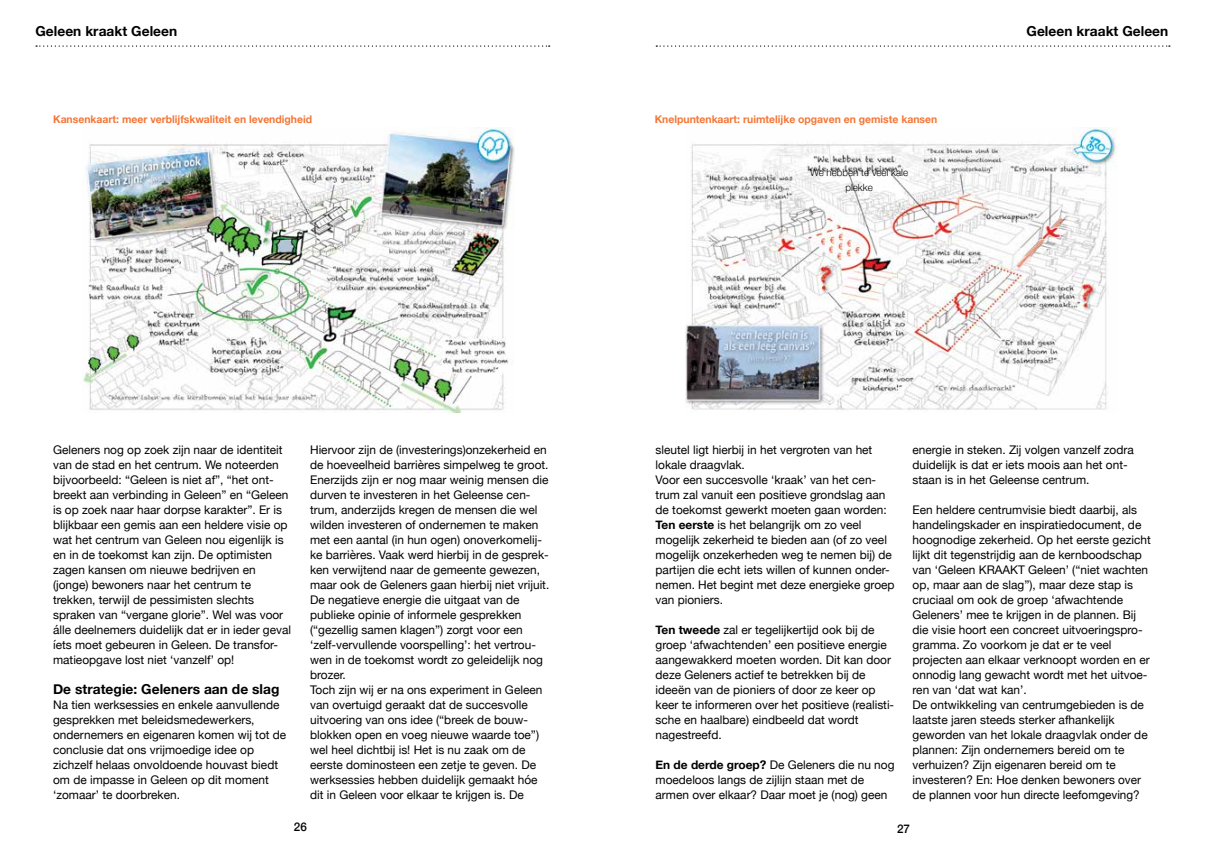
<style>
.page{position:relative;width:1205px;height:851px;background:#fff}
.page>*{position:absolute;margin:0;border:0;box-sizing:border-box;transform-origin:0 0}
.t1{font:700 13.75px "Helvetica Neue";letter-spacing:.005em;color:#000}
.t2{font:11.88px/15px "Helvetica Neue";color:#000}
.t3{font:500 11.88px "Helvetica Neue";color:#000}
.t4{font:700 10.62px "Helvetica Neue";color:#f47636}
.t5{font:300 10px/15px "Helvetica Neue";color:#000;text-align:center}
.s1{font-weight:700}
</style>
<div class="page">
<img style="left:83px;top:128px;width:432px;height:284px">
<img style="left:685px;top:128px;width:431px;height:282px">
<svg style="left:656px;top:45px;width:514px;height:2px"></svg>
<svg style="left:36px;top:45px;width:514px;height:2px"></svg>
<p class="t1" style="left:35px;top:20px;width:143px">Geleen kraakt Geleen</p>
<p class="t1" style="left:1026px;top:20px;width:143px">Geleen kraakt Geleen</p>
<p class="t4" style="left:53px;top:111px;width:260px">Kansenkaart: meer verblijfskwaliteit en levendigheid</p>
<p class="t4" style="left:655px;top:111px;width:284px">Knelpuntenkaart: ruimtelijke opgaven en gemiste kansen</p>
<p class="t5" style="left:810px;top:164px;width:100px">We hebben te veel kale plekke</p>
<p class="t2" style="left:53px;top:442px;width:239px">Geleners nog op zoek zijn naar de identiteit van de stad en het centrum. We noteerden bijvoorbeeld: “Geleen is niet af”, “het ont&shy;breekt aan verbinding in Geleen” en “Geleen is op zoek naar haar dorpse karakter”. Er is blijkbaar een gemis aan een heldere visie op wat het centrum van Geleen nou eigenlijk is en in de toekomst kan zijn. De optimisten zagen kansen om nieuwe bedrijven en (jonge) bewoners naar het centrum te trekken, terwijl de pessimisten slechts spraken van “vergane glorie”. Wel was voor álle deelnemers duidelijk dat er in ieder geval íets moet gebeuren in Geleen. De transfor&shy;matieopgave lost niet ‘vanzelf’ op!</p>
<p class="t1" style="left:53px;top:678px;width:228px">De strategie: Geleners aan de slag</p>
<p class="t2" style="left:53px;top:697px;width:235px">Na tien werksessies en enkele aanvullende gesprekken met beleidsmedewerkers, ondernemers en eigenaren komen wij tot de conclusie dat ons vrijmoedige idee op zichzelf helaas onvoldoende houvast biedt om de impasse in Geleen op dit moment ‘zomaar’ te doorbreken.</p>
<p class="t2" style="left:310px;top:442px;width:241px">Hiervoor zijn de (investerings)onzekerheid en de hoeveelheid barrières simpelweg te groot.<br>Enerzijds zijn er nog maar weinig mensen die durven te investeren in het Geleense cen&shy;trum, anderzijds kregen de mensen die wel wilden investeren of ondernemen te maken met een aantal (in hun ogen) onoverkomelij&shy;ke barrières. Vaak werd hierbij in de gesprek&shy;ken verwijtend naar de gemeente gewezen, maar ook de Geleners gaan hierbij niet vrijuit.<br>De negatieve energie die uitgaat van de publieke opinie of informele gesprekken (“gezellig samen klagen”) zorgt voor een ‘zelf-vervullende voorspelling’: het vertrou&shy;wen in de toekomst wordt zo geleidelijk nog brozer.<br>Toch zijn wij er na ons experiment in Geleen van overtuigd geraakt dat de succesvolle uitvoering van ons idee (“breek de bouw&shy;blokken open en voeg nieuwe waarde toe”) wel heel dichtbij is! Het is nu zaak om de eerste dominosteen een zetje te geven. De werksessies hebben duidelijk gemaakt hóe dit in Geleen voor elkaar te krijgen is. De</p>
<p class="t2" style="left:655px;top:442px;width:240px">sleutel ligt hierbij in het vergroten van het lokale draagvlak.<br>Voor een succesvolle ‘kraak’ van het cen&shy;trum zal vanuit een positieve grondslag aan de toekomst gewerkt moeten gaan worden:<br><span class="s1">Ten eerste</span> is het belangrijk om zo veel mogelijk zekerheid te bieden aan (of zo veel mogelijk onzekerheden weg te nemen bij) de partijen die echt iets willen of kunnen onder&shy;nemen. Het begint met deze energieke groep van pioniers.</p>
<p class="t2" style="left:655px;top:622px;width:240px"><span class="s1">Ten tweede</span> zal er tegelijkertijd ook bij de groep ‘afwachtenden’ een positieve energie aangewakkerd moeten worden. Dit kan door deze Geleners actief te betrekken bij de ideeën van de pioniers of door ze keer op keer te informeren over het positieve (realisti&shy;sche en haalbare) eindbeeld dat wordt nagestreefd.</p>
<p class="t2" style="left:655px;top:757px;width:240px"><span class="s1">En de derde groep?</span> De Geleners die nu nog moedeloos langs de zijlijn staan met de armen over elkaar? Daar moet je (nog) geen</p>
<p class="t2" style="left:912px;top:442px;width:223px">energie in steken. Zij volgen vanzelf zodra duidelijk is dat er iets moois aan het ont&shy;staan is in het Geleense centrum.</p>
<p class="t2" style="left:912px;top:502px;width:240px">Een heldere centrumvisie biedt daarbij, als handelingskader en inspiratiedocument, de hoognodige zekerheid. Op het eerste gezicht lijkt dit tegenstrijdig aan de kernboodschap van ‘Geleen KRAAKT Geleen’ (“niet wachten op, maar aan de slag”), maar deze stap is cruciaal om ook de groep ‘afwachtende Geleners’ mee te krijgen in de plannen. Bij die visie hoort een concreet uitvoeringspro&shy;gramma. Zo voorkom je dat er te veel projecten aan elkaar verknoopt worden en er onnodig lang gewacht wordt met het uitvoe&shy;ren van ‘dat wat kan’.<br>De ontwikkeling van centrumgebieden is de laatste jaren steeds sterker afhankelijk geworden van het lokale draagvlak onder de plannen: Zijn ondernemers bereid om te verhuizen? Zijn eigenaren bereid om te investeren? En: Hoe denken bewoners over de plannen voor hun directe leefomgeving?</p>
<p class="t3" style="left:294px;top:817px;width:14px">26</p>
<p class="t3" style="left:897px;top:819px;width:14px">27</p>
</div>
